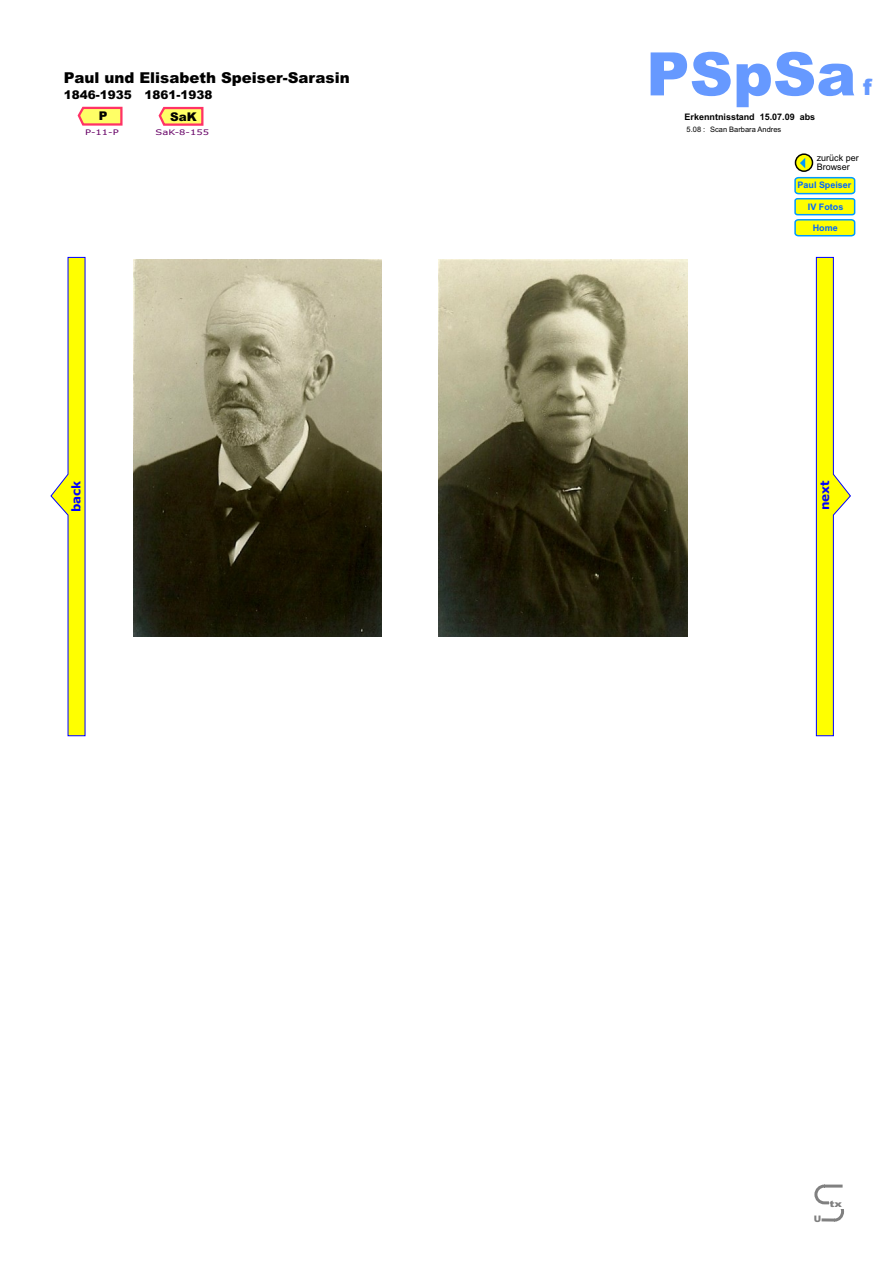
<style>
.page{position:relative;width:894px;height:1263px;background:#fff}
.page>*{position:absolute;margin:0;border:0;box-sizing:border-box;transform-origin:0 0}
.t1{font:900 60px "Arial";color:#69f}
.t2{font:900 22.5px "Arial";color:#69f}
.t3{font:900 15px "Arial";color:#000}
.t4{font:900 12px "Arial";color:#000}
.t5{font:700 12px "Verdana";color:#00f}
.t6{font:700 9px "Arial";color:#000}
.t7{font:700 9px "Arial";color:#06f}
.t8{font:9px/9px "Arial";color:#000}
.t9{font:900 9px "Arial";color:#808080;scale:1.26 1}
.t10{font:900 9px "Arial";color:#808080}
.t11{font:7.65px "Verdana";color:#606;scale:1.3 1}
.t12{font:7.5px "Arial";color:#000}
</style>
<div class="page">
<svg style="left:814px;top:1184px;width:30px;height:38px"></svg>
<div style="left:829px;top:1200px;width:16px;height:9px;background:#fff"></div>
<svg style="left:795px;top:153px;width:18px;height:19px"></svg>
<svg style="left:800px;top:158px;width:5px;height:10px"></svg>
<svg style="left:816px;top:257px;width:35px;height:479px"></svg>
<svg style="left:51px;top:257px;width:34px;height:479px"></svg>
<svg style="left:158px;top:106px;width:46px;height:20px"></svg>
<svg style="left:77px;top:106px;width:46px;height:20px"></svg>
<svg style="left:794px;top:176px;width:62px;height:61px;background:#d2ed56"></svg>
<img style="left:133px;top:259px;width:555px;height:378px">
<div style="left:383px;top:254px;width:55px;height:387px;background:#fff"></div>
<p class="t3" style="left:64px;top:72px;width:287px">Paul und Elisabeth Speiser-Sarasin</p>
<p class="t4" style="left:64px;top:91px;width:70px">1846-1935</p>
<p class="t4" style="left:99px;top:112px;width:10px">P</p>
<p class="t11" style="left:85px;top:129px;width:27px">P-11-P</p>
<p class="t4" style="left:145px;top:91px;width:70px">1861-1938</p>
<p class="t4" style="left:170px;top:112px;width:28px">SaK</p>
<p class="t11" style="left:156px;top:129px;width:43px">SaK-8-155</p>
<p class="t5" style="left:71px;top:512px;width:33px;rotate:-90deg">back</p>
<h1 class="t1" style="left:646px;top:52px;width:212px">PSpSa</h1>
<p class="t6" style="left:685px;top:113px;width:132px">Erkenntnisstand 15.07.09 abs</p>
<p class="t12" style="left:687px;top:127px;width:20px">5.08 :</p>
<p class="t12" style="left:710px;top:127px;width:73px">Scan Barbara Andres</p>
<h2 class="t2" style="left:863px;top:79px;width:10px">f</h2>
<p class="t8" style="left:817px;top:154px;width:44px">zurück per<br>Browser</p>
<p class="t7" style="left:798px;top:182px;width:55px">Paul Speiser</p>
<p class="t7" style="left:808px;top:204px;width:37px">IV Fotos</p>
<p class="t7" style="left:813px;top:224px;width:27px">Home</p>
<p class="t5" style="left:820px;top:510px;width:32px;rotate:-90deg">next</p>
<p class="t10" style="left:814px;top:1215px;width:9px">U</p>
<p class="t9" style="left:830px;top:1201px;width:11px">tx</p>
</div>
